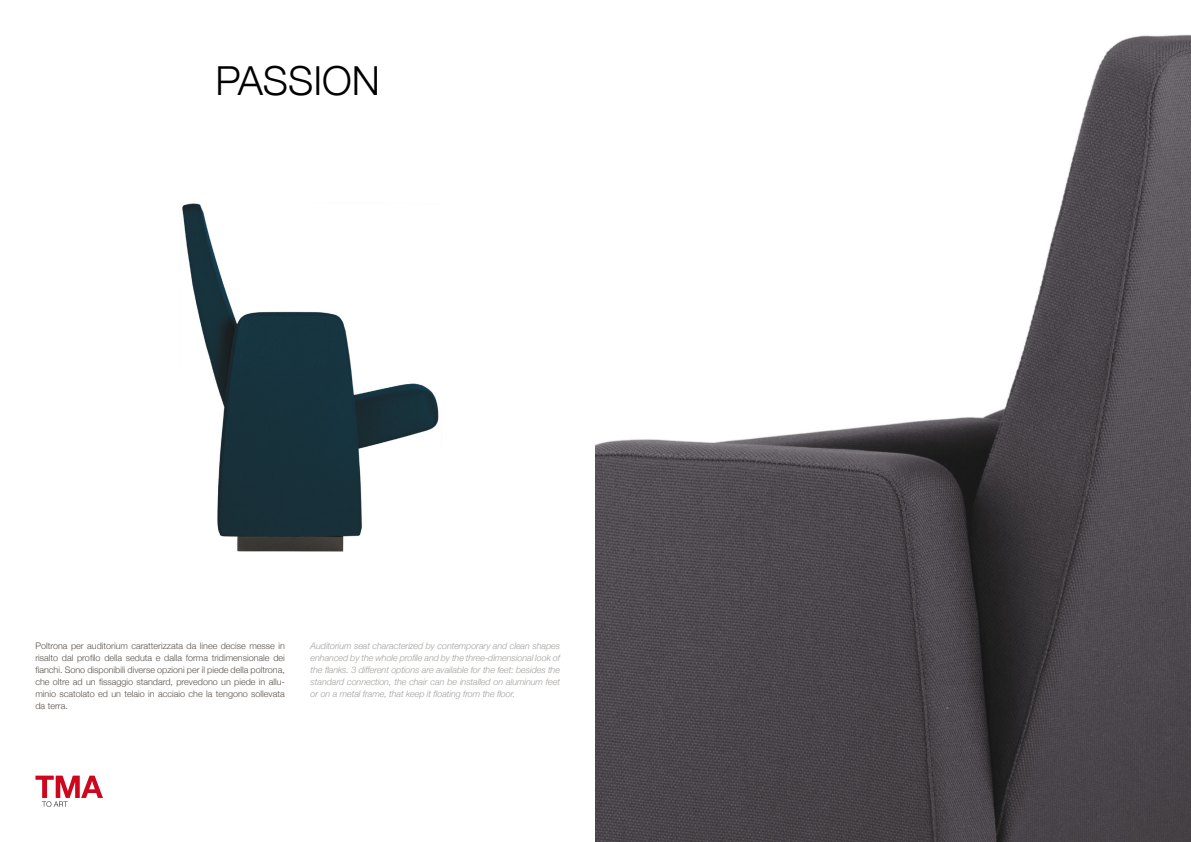
<style>
.page{position:relative;width:1191px;height:842px;background:#fff}
.page>*{position:absolute;margin:0;border:0;box-sizing:border-box;transform-origin:0 0}
.t1{font:300 40px "Helvetica Neue";color:#000}
.t2{font:300 9px/12px "Helvetica Neue";color:#57504a;text-align:justify}
.t3{font:italic 300 9px/12px "Helvetica Neue";letter-spacing:-.01em;color:#a3a19f;text-align:justify}
</style>
<div class="page">
<svg style="left:35px;top:776px;width:68px;height:30px"></svg>
<img style="left:182px;top:203px;width:257px;height:348px">
<img style="left:595px;top:34px;width:596px;height:808px">
<h1 class="t1" style="left:215px;top:48px;width:166px">PASSION</h1>
<p class="t2" style="left:35px;top:640px;width:251px">Poltrona per auditorium caratterizzata da linee decise messe in risalto dal profilo della seduta e dalla forma tridimensionale dei fianchi. Sono disponibili diverse opzioni per il piede della poltrona, che oltre ad un fissaggio standard, prevedono un piede in allu&shy;minio scatolato ed un telaio in acciaio che la tengono sollevata da terra.</p>
<p class="t3" style="left:311px;top:640px;width:251px">Auditorium seat characterized by contemporary and clean shapes enhanced by the whole profile and by the three-dimensional look of the flanks. 3 different options are available for the feet: besides the standard connection, the chair can be installed on aluminum feet or on a metal frame, that keep it floating from the floor.</p>
</div>
